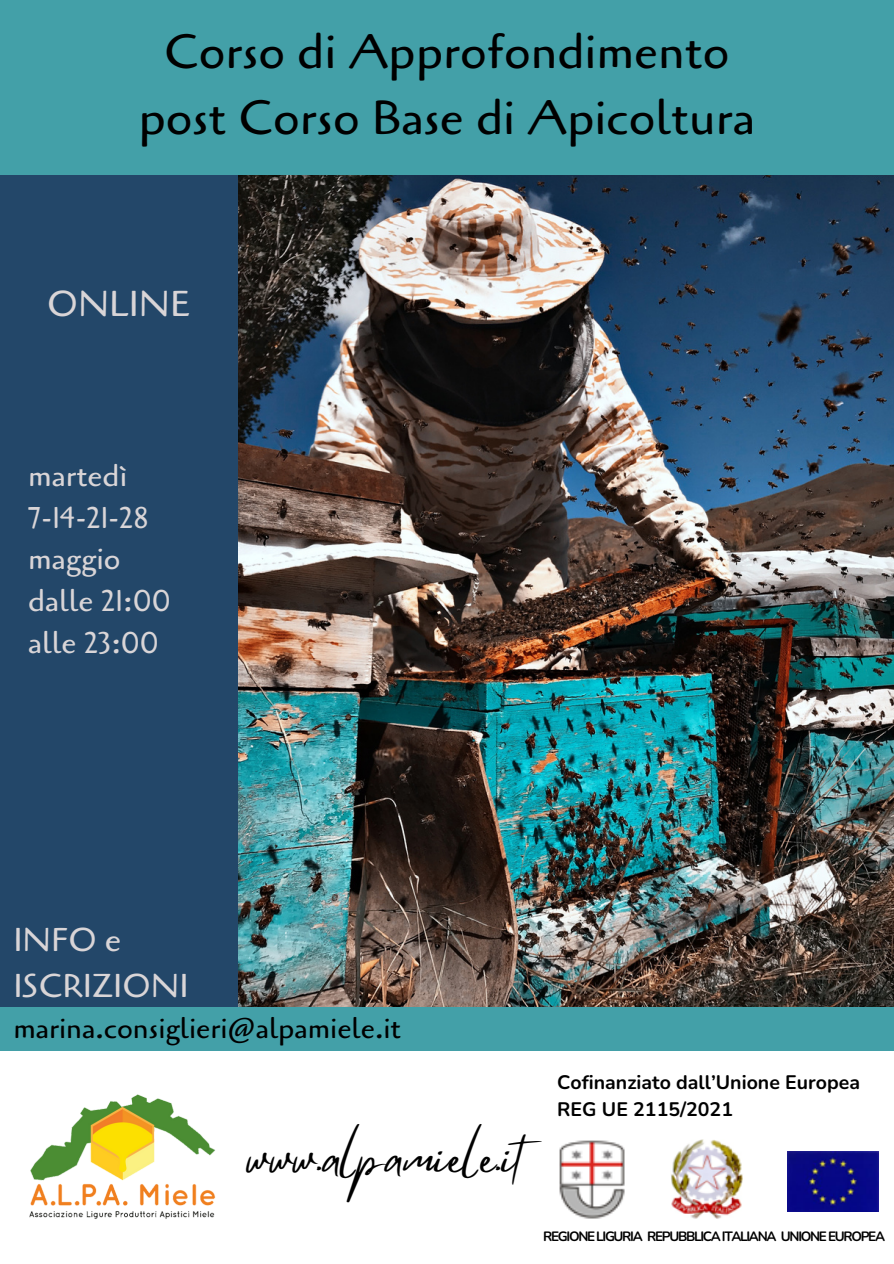
<style>
.page{position:relative;width:894px;height:1264px;background:#fff}
.page>*{position:absolute;margin:0;border:0;box-sizing:border-box;transform-origin:0 0}
.t1{font:48px/66.3px "Cagliostro";color:#000;text-align:center}
.t2{font:48px "Mistrully";color:#000}
.t3{font:36px "Cagliostro";color:#d9d5d7}
.t4{font:33px/46.2px "Cagliostro";color:#d9d5d7}
.t5{font:30px/41.7px "Cagliostro";color:#d9d5d7}
.t6{font:28.5px "Cagliostro";color:#000}
.t7{font:700 19.5px/27px "Nunito";color:#000}
.t8{font:700 13.5px "Nunito";letter-spacing:-.095em;color:#000}
</style>
<div class="page">
<img style="left:29px;top:1094px;width:187px;height:125px">
<img style="left:559px;top:1140px;width:66px;height:79px">
<img style="left:671px;top:1139px;width:72px;height:80px">
<img style="left:787px;top:1151px;width:91px;height:60px">
<div style="left:0;top:174px;width:261px;height:833px;background:#234769"></div>
<img style="left:238px;top:174px;width:655px;height:833px">
<div style="left:0;top:0;width:893px;height:174px;background:#43a0a8"></div>
<div style="left:0;top:1007px;width:893px;height:44px;background:#43a0a8"></div>
<h4 class="t1" style="left:138px;top:19px;width:618px">Corso di Approfondimento post Corso Base di Apicoltura</h4>
<p class="t3" style="left:47px;top:279px;width:145px">ONLINE</p>
<p class="t5" style="left:28px;top:455px;width:144px">martedì<br>7-14-21-28 maggio dalle 21:00 alle 23:00</p>
<p class="t4" style="left:13px;top:917px;width:177px">INFO e<br>ISCRIZIONI</p>
<p class="t6" style="left:13px;top:1009px;width:389px">marina.consiglieri@alpamiele.it</p>
<h1 class="t2" style="left:246px;top:1119px;width:305px">www.alpamiele.it</h1>
<h5 class="t7" style="left:557px;top:1068px;width:304px">Cofinanziato dall’Unione Europea<br>REG UE 2115/2021</h5>
<p class="t8" style="left:543px;top:1226px;width:343px">REGIONE LIGURIA REPUBBLICA ITALIANA UNIONE EUROPEA</p>
</div>
